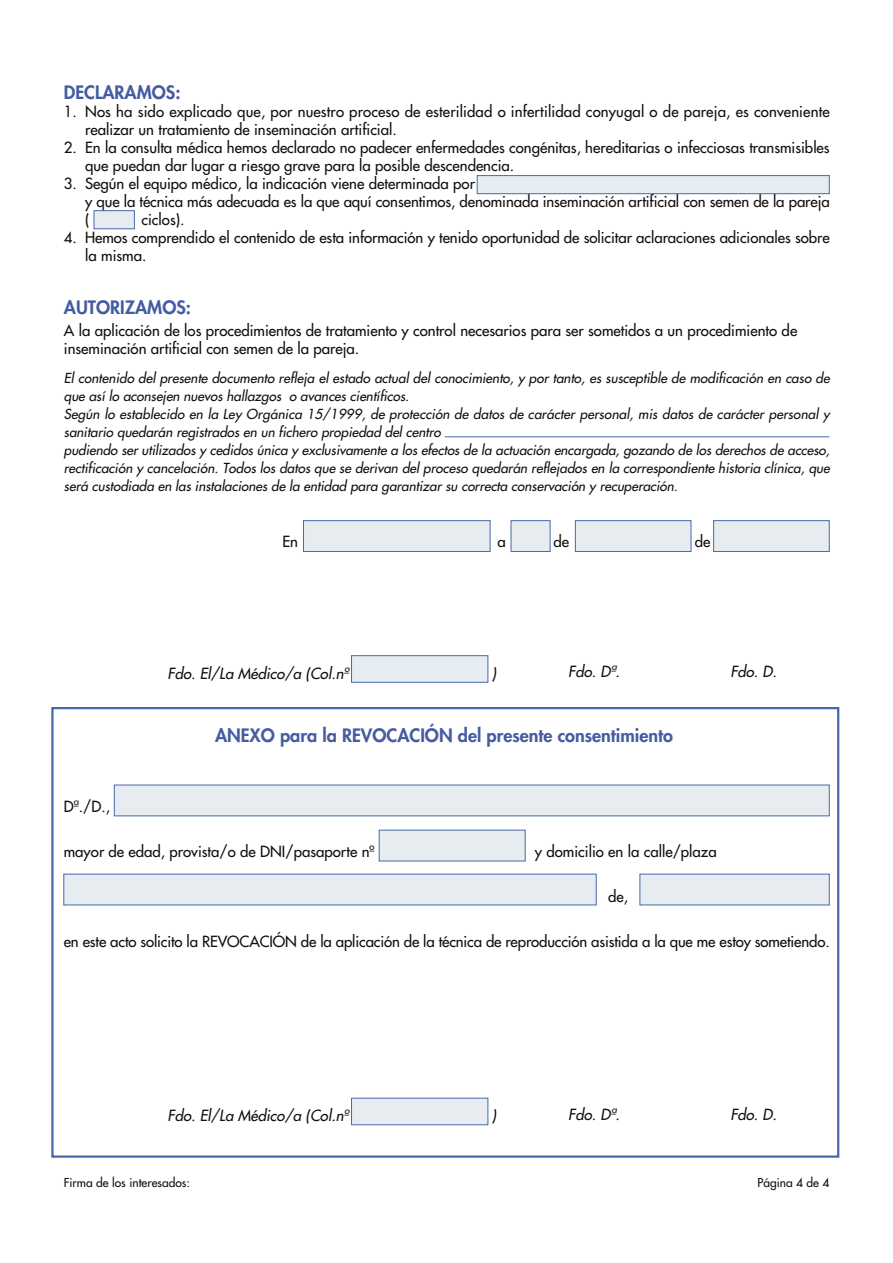
<style>
.page{position:relative;width:893px;height:1263px;background:#fff}
.page>*{position:absolute;margin:0;border:0;box-sizing:border-box;transform-origin:0 0}
.t1{font:800 18px "Futura";color:#465ca2}
.t2{font:15px/18px "Futura";color:#10100e}
.t3{font:italic 15px "Futura";color:#10100e}
.t4{font:italic 13.5px/18px "Futura";color:#10100e}
.t5{font:12px "Futura";color:#10100e}
</style>
<div class="page">
<div style="left:303px;top:520px;width:187px;height:32px;background:#e6ecef;border:1px solid #466aab"></div>
<div style="left:511px;top:520px;width:39px;height:32px;background:#e6ecef;border:1px solid #466aab"></div>
<div style="left:575px;top:520px;width:116px;height:32px;background:#e6ecef;border:1px solid #466aab"></div>
<div style="left:713px;top:520px;width:117px;height:32px;background:#e6ecef;border:1px solid #466aab"></div>
<div style="left:114px;top:785px;width:716px;height:31px;background:#e6ecef"></div>
<div style="left:379px;top:830px;width:146px;height:31px;background:#e6ecef;border:1px solid #466aab"></div>
<div style="left:63px;top:874px;width:533px;height:31px;background:#e6ecef"></div>
<div style="left:639px;top:874px;width:191px;height:31px;background:#e6ecef"></div>
<hr style="left:445px;top:436px;width:384px;height:1px;background:#466aab">
<div style="left:94px;top:210px;width:41px;height:19px;background:#e6ecef;border:1px solid #466aab"></div>
<div style="left:477px;top:175px;width:353px;height:19px;background:#e6ecef;border:1px solid #466aab"></div>
<div style="left:51px;top:707px;width:788px;height:451px;border:2px solid #466aab"></div>
<div style="left:351px;top:655px;width:137px;height:28px;background:#e6ecef;border:1px solid #466aab"></div>
<div style="left:351px;top:1098px;width:137px;height:27px;background:#e6ecef;border:1px solid #466aab"></div>
<p class="t1" style="left:64px;top:84px;width:118px">DECLARAMOS:</p>
<p class="t2" style="left:85px;top:104px;width:746px;text-indent:-21px">1. Nos ha sido explicado que, por nuestro proceso de esterilidad o infertilidad conyugal o de pareja, es conveniente realizar un tratamiento de inseminación artificial.</p>
<p class="t2" style="left:85px;top:140px;width:746px;text-indent:-21px">2. En la consulta médica hemos declarado no padecer enfermedades congénitas, hereditarias o infecciosas transmisibles que puedan dar lugar a riesgo grave para la posible descendencia.</p>
<p class="t2" style="left:85px;top:176px;width:746px;text-indent:-21px">3. Según el equipo médico, la indicación viene determinada por<br>y que la técnica más adecuada es la que aquí consentimos, denominada inseminación artificial con semen de la pareja (</p>
<p class="t2" style="left:142px;top:212px;width:44px">ciclos).</p>
<p class="t2" style="left:85px;top:230px;width:746px;text-indent:-21px">4. Hemos comprendido el contenido de esta información y tenido oportunidad de solicitar aclaraciones adicionales sobre la misma.</p>
<p class="t1" style="left:64px;top:299px;width:129px">AUTORIZAMOS:</p>
<p class="t2" style="left:64px;top:323px;width:735px">A la aplicación de los procedimientos de tratamiento y control necesarios para ser sometidos a un procedimiento de inseminación artificial con semen de la pareja.</p>
<p class="t4" style="left:64px;top:370px;width:770px">El contenido del presente documento refleja el estado actual del conocimiento, y por tanto, es susceptible de modificación en caso de que así lo aconsejen nuevos hallazgos o avances científicos.<br>Según lo establecido en la Ley Orgánica 15/1999, de protección de datos de carácter personal, mis datos de carácter personal y sanitario quedarán registrados en un fichero propiedad del centro<br>pudiendo ser utilizados y cedidos única y exclusivamente a los efectos de la actuación encargada, gozando de los derechos de acceso, rectificación y cancelación. Todos los datos que se derivan del proceso quedarán reflejados en la correspondiente historia clínica, que será custodiada en las instalaciones de la entidad para garantizar su correcta conservación y recuperación.</p>
<p class="t2" style="left:282px;top:534px;width:17px">En</p>
<p class="t2" style="left:497px;top:534px;width:10px">a</p>
<p class="t2" style="left:553px;top:534px;width:17px">de</p>
<p class="t2" style="left:695px;top:534px;width:17px">de</p>
<p class="t3" style="left:168px;top:666px;width:185px">Fdo. El/La Médico/a (Col.nº</p>
<p class="t3" style="left:492px;top:666px;width:9px">)</p>
<p class="t3" style="left:568px;top:664px;width:56px">Fdo. Dª.</p>
<p class="t3" style="left:730px;top:664px;width:51px">Fdo. D.</p>
<p class="t1" style="left:215px;top:727px;width:459px">ANEXO para la REVOCACIÓN del presente consentimiento</p>
<p class="t2" style="left:64px;top:799px;width:48px">Dª./D.,</p>
<p class="t2" style="left:64px;top:844px;width:312px">mayor de edad, provista/o de DNI/pasaporte nº</p>
<p class="t2" style="left:535px;top:844px;width:183px">y domicilio en la calle/plaza</p>
<p class="t2" style="left:608px;top:889px;width:21px">de,</p>
<p class="t2" style="left:64px;top:934px;width:767px">en este acto solicito la REVOCACIÓN de la aplicación de la técnica de reproducción asistida a la que me estoy sometiendo.</p>
<p class="t3" style="left:168px;top:1108px;width:185px">Fdo. El/La Médico/a (Col.nº</p>
<p class="t3" style="left:492px;top:1108px;width:9px">)</p>
<p class="t3" style="left:568px;top:1107px;width:56px">Fdo. Dª.</p>
<p class="t3" style="left:730px;top:1107px;width:51px">Fdo. D.</p>
<p class="t5" style="left:64px;top:1177px;width:128px">Firma de los interesados:</p>
<p class="t5" style="left:757px;top:1177px;width:74px">Página 4 de 4</p>
</div>
